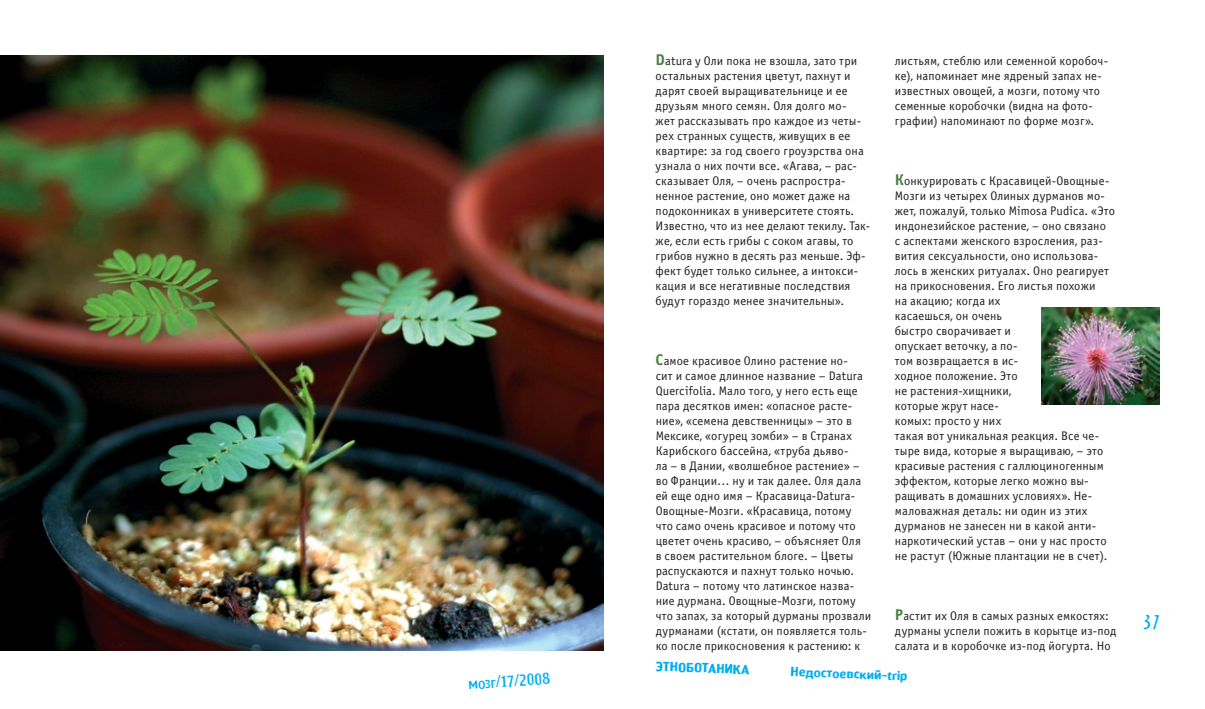
<style>
.page{position:relative;width:1205px;height:709px;background:#fff}
.page>*{position:absolute;margin:0;border:0;box-sizing:border-box;transform-origin:0 0}
.t1{font:18.75px "SC Amofobia Rain C";color:#00aeef}
.t2{font:15px "SC Amofobia C";color:#00aeef}
.t3{font:12.5px/15px "Officina Sans C";letter-spacing:.01em;color:#231f20}
.t4{font:700 12.5px "SC Amofobia C";color:#00aeef}
.s1{font-weight:700;font-size:15.62px;color:#4b8044}
</style>
<div class="page">
<img style="left:0;top:55px;width:603px;height:595px">
<img style="left:1042px;top:307px;width:117px;height:97px">
<p class="t2" style="left:468px;top:675px;width:83px;rotate:-4deg">мозг/17/2008</p>
<p class="t3" style="left:656px;top:54px;width:216px"><span class="s1">D</span>atura у Оли пока не взошла, зато три остальных растения цветут, пахнут и дарят своей выращивательнице и ее друзьям много семян. Оля долго мо-<br>жет рассказывать про каждое из четы&shy;рех странных существ, живущих в ее квартире: за год своего гроуэрства она узнала о них почти все. «Агава, – рас&shy;сказывает Оля, – очень распростра&shy;ненное растение, оно может даже на подоконниках в университете стоять.<br>Известно, что из нее делают текилу. Так&shy;же, если есть грибы с соком агавы, то грибов нужно в десять раз меньше. Эф&shy;фект будет только сильнее, а интокси&shy;кация и все негативные последствия будут гораздо менее значительны».</p>
<p class="t3" style="left:656px;top:354px;width:217px"><span class="s1">С</span>амое красивое Олино растение но-<br>сит и самое длинное название – Datura Quercifolia. Мало того, у него есть еще пара десятков имен: «опасное расте&shy;ние», «семена девственницы» – это в Мексике, «огурец зомби» – в Странах Карибского бассейна, «труба дьяво-<br>ла – в Дании, «волшебное растение» – во Франции… ну и так далее. Оля дала ей еще одно имя – Красавица-Datura-Овощные-Мозги. «Красавица, потому что само очень красивое и потому что цветет очень красиво, – объясняет Оля<br>в своем растительном блоге. – Цветы распускаются и пахнут только ночью.<br>Datura – потому что латинское назва&shy;ние дурмана. Овощные-Мозги, потому что запах, за который дурманы прозвали дурманами (кстати, он появляется толь&shy;ко после прикосновения к растению: к</p>
<p class="t3" style="left:895px;top:54px;width:215px">листьям, стеблю или семенной коробоч&shy;ке), напоминает мне ядреный запах не&shy;известных овощей, а мозги, потому что семенные коробочки (видна на фото&shy;графии) напоминают по форме мозг».</p>
<p class="t3" style="left:895px;top:174px;width:222px"><span class="s1">К</span>онкурировать с Красавицей-Овощные-<br>Мозги из четырех Олиных дурманов мо&shy;жет, пожалуй, только Mimosa Pudica. «Это индонезийское растение, – оно связано<br>с аспектами женского взросления, раз&shy;вития сексуальности, оно использова&shy;лось в женских ритуалах. Оно реагирует на прикосновения. Его листья похожи<br>на акацию; когда их<br>касаешься, он очень<br>быстро сворачивает и<br>опускает веточку, а по-<br>том возвращается в ис-<br>ходное положение. Это<br>не растения-хищники,<br>которые жрут насе-<br>комых: просто у них<br>такая вот уникальная реакция. Все че&shy;тыре вида, которые я выращиваю, – это красивые растения с галлюциногенным эффектом, которые легко можно вы&shy;ращивать в домашних условиях». Не&shy;маловажная деталь: ни один из этих дурманов не занесен ни в какой анти&shy;наркотический устав – они у нас просто не растут (Южные плантации не в счет).</p>
<p class="t3" style="left:895px;top:609px;width:223px"><span class="s1">Р</span>астит их Оля в самых разных емкостях: дурманы успели пожить в корытце из-под салата и в коробочке из-под йогурта. Но</p>
<p class="t4" style="left:656px;top:659px;width:95px;rotate:2deg">ЭТНОБОТАНИКА</p>
<p class="t4" style="left:791px;top:664px;width:118px;rotate:2deg">Недостоевский-trip</p>
<h1 class="t1" style="left:1143px;top:612px;width:18px">37</h1>
</div>
